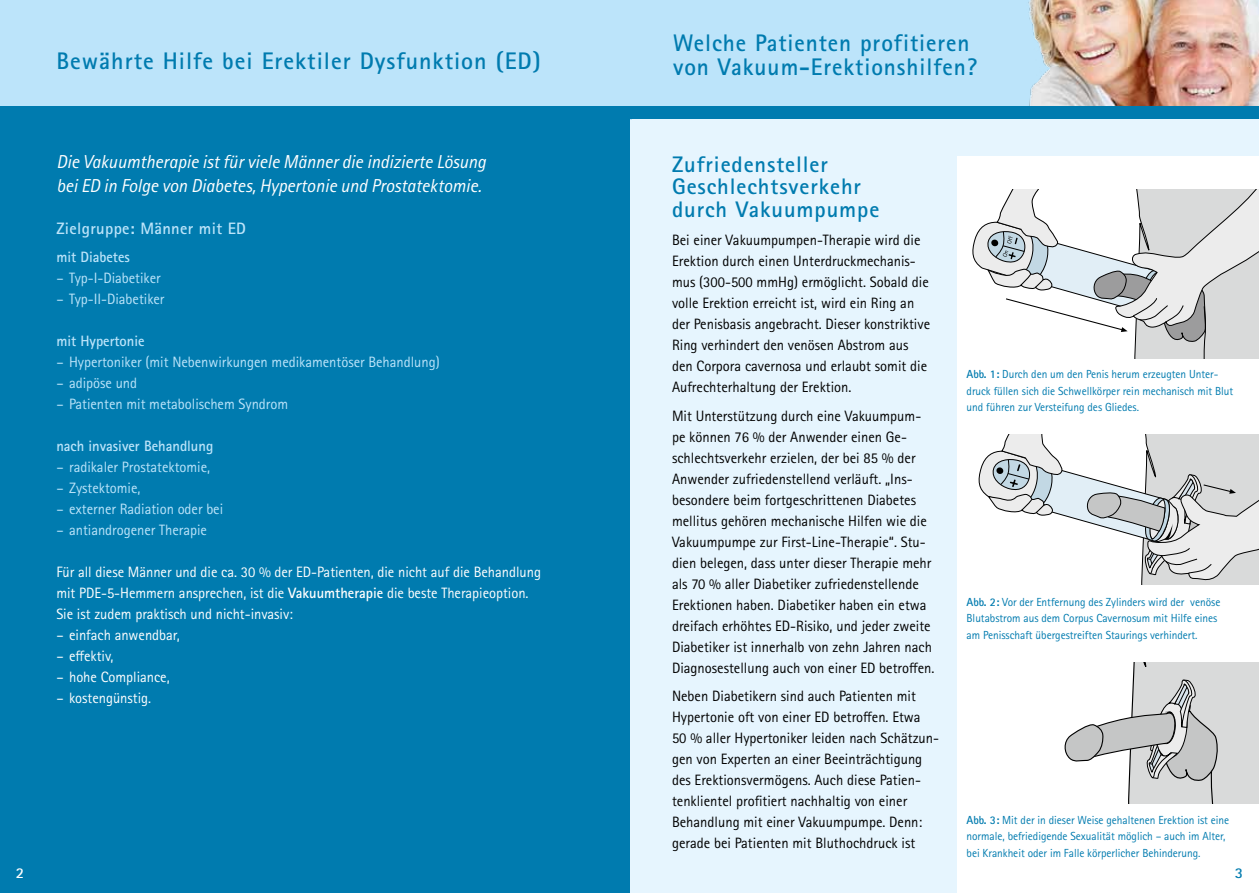
<style>
.page{position:relative;width:1259px;height:893px;background:#e6f5fe}
.page>*{position:absolute;margin:0;border:0;box-sizing:border-box;transform-origin:0 0}
.t1{font:700 24px/24px "Rotis Sans Serif Pro";letter-spacing:.04em;color:#007baf}
.t2{font:700 22.5px/22.5px "Rotis Sans Serif Pro";letter-spacing:.04em;color:#007baf}
.t3{font:italic 18.75px/24px "Rotis Sans Serif Pro";color:#fff}
.t4{font:700 16.5px "Rotis Sans Serif Pro";letter-spacing:.02em;color:#bce4fa}
.t5{font:15px/21px "Rotis Sans Serif Pro";color:#000}
.t6{font:15px/21px "Rotis Sans Serif Pro";color:#fff}
.t7{font:15px "Rotis Sans Serif Pro";color:#bce4fa}
.t8{font:700 15px "Rotis Sans Serif Pro";color:#bce4fa}
.t9{font:700 15px "Rotis Sans Serif Pro";color:#fff}
.t10{font:700 15px "Rotis Sans Serif Pro";color:#007baf}
.t11{font:11.7px/16.5px "Rotis Sans Serif Pro";letter-spacing:-.005em;color:#007baf}
.s1{font-weight:700}
</style>
<div class="page">
<div style="left:0;top:0;width:631px;height:119px;background:#bce4fa"></div>
<div style="left:0;top:113px;width:629px;height:780px;background:#007baf"></div>
<div style="left:629px;top:0;width:630px;height:106px;background:#bce4fa"></div>
<img style="left:1028px;top:0;width:231px;height:106px">
<div style="left:957px;top:156px;width:302px;height:737px;background:#fff"></div>
<div style="left:0;top:106px;width:1259px;height:13px;background:#007baf"></div>
<svg style="left:972px;top:190px;width:287px;height:168px"></svg>
<svg style="left:978px;top:434px;width:281px;height:151px"></svg>
<svg style="left:1064px;top:662px;width:195px;height:142px"></svg>
<h1 class="t1" style="left:56px;top:48px;width:486px">Bewährte Hilfe bei Erektiler Dysfunktion (ED)</h1>
<p class="t3" style="left:56px;top:150px;width:431px">Die Vakuumtherapie ist für viele Männer die indizierte Lösung bei ED in Folge von Diabetes, Hypertonie und Prostatektomie.</p>
<p class="t4" style="left:56px;top:218px;width:191px">Zielgruppe: Männer mit ED</p>
<p class="t8" style="left:56px;top:248px;width:75px">mit Diabetes</p>
<p class="t7" style="left:56px;top:269px;width:106px">– Typ-I-Diabetiker</p>
<p class="t7" style="left:56px;top:290px;width:110px">– Typ-II-Diabetiker</p>
<p class="t8" style="left:56px;top:332px;width:90px">mit Hypertonie</p>
<p class="t7" style="left:56px;top:353px;width:385px">– Hypertoniker (mit Nebenwirkungen medikamentöser Behandlung)</p>
<p class="t7" style="left:56px;top:374px;width:82px">– adipöse und</p>
<p class="t7" style="left:56px;top:395px;width:233px">– Patienten mit metabolischem Syndrom</p>
<p class="t8" style="left:56px;top:437px;width:158px">nach invasiver Behandlung</p>
<p class="t7" style="left:56px;top:458px;width:155px">– radikaler Prostatektomie,</p>
<p class="t7" style="left:56px;top:479px;width:86px">– Zystektomie,</p>
<p class="t7" style="left:56px;top:500px;width:168px">– externer Radiation oder bei</p>
<p class="t7" style="left:56px;top:521px;width:152px">– antiandrogener Therapie</p>
<p class="t6" style="left:56px;top:562px;width:486px">Für all diese Männer und die ca. 30 % der ED-Patienten, die nicht auf die Behandlung mit PDE-5-Hemmern ansprechen, ist die <span class="s1">Vakuumtherapie</span> die beste Therapieoption.<br>Sie ist zudem praktisch und nicht-invasiv:</p>
<p class="t6" style="left:56px;top:625px;width:125px">– einfach anwendbar,</p>
<p class="t6" style="left:56px;top:646px;width:58px">– effektiv,</p>
<p class="t6" style="left:56px;top:667px;width:115px">– hohe Compliance,</p>
<p class="t6" style="left:56px;top:688px;width:96px">– kostengünstig.</p>
<h1 class="t1" style="left:673px;top:30px;width:305px">Welche Patienten profitieren von Vakuum-Erektionshilfen?</h1>
<h2 class="t2" style="left:672px;top:153px;width:209px">Zufriedensteller<br>Geschlechtsverkehr durch Vakuumpumpe</h2>
<p class="t5" style="left:672px;top:230px;width:260px">Bei einer Vakuumpumpen-Therapie wird die Erektion durch einen Unterdruckmechanis&shy;mus (300-500 mmHg) ermöglicht. Sobald die volle Erektion erreicht ist, wird ein Ring an der Penisbasis angebracht. Dieser konstriktive Ring verhindert den venösen Abstrom aus den Corpora cavernosa und erlaubt somit die Aufrechterhaltung der Erektion.</p>
<p class="t5" style="left:672px;top:405px;width:264px">Mit Unterstützung durch eine Vakuumpum&shy;pe können 76 % der Anwender einen Ge&shy;schlechtsverkehr erzielen, der bei 85 % der Anwender zufriedenstellend verläuft. „Ins&shy;besondere beim fortgeschrittenen Diabetes mellitus gehören mechanische Hilfen wie die Vakuumpumpe zur First-Line-Therapie“. Stu&shy;dien belegen, dass unter dieser Therapie mehr als 70 % aller Diabetiker zufriedenstellende Erektionen haben. Diabetiker haben ein etwa dreifach erhöhtes ED-Risiko, und jeder zweite Diabetiker ist innerhalb von zehn Jahren nach Diagnosestellung auch von einer ED betroffen.</p>
<p class="t5" style="left:672px;top:686px;width:268px">Neben Diabetikern sind auch Patienten mit Hypertonie oft von einer ED betroffen. Etwa<br>50 % aller Hypertoniker leiden nach Schätzun&shy;gen von Experten an einer Beeinträchtigung des Erektionsvermögens. Auch diese Patien&shy;tenklientel profitiert nachhaltig von einer Behandlung mit einer Vakuumpumpe. Denn: gerade bei Patienten mit Bluthochdruck ist</p>
<p class="t11" style="left:966px;top:366px;width:268px"><span class="s1">Abb. 1:</span> Durch den um den Penis herum erzeugten Unter&shy;druck füllen sich die Schwellkörper rein mechanisch mit Blut und führen zur Versteifung des Gliedes.</p>
<p class="t11" style="left:966px;top:594px;width:255px"><span class="s1">Abb. 2:</span> Vor der Entfernung des Zylinders wird der venöse<br>Blutabstrom aus dem Corpus Cavernosum mit Hilfe eines am Penisschaft übergestreiften Staurings verhindert.</p>
<p class="t11" style="left:966px;top:812px;width:264px"><span class="s1">Abb. 3:</span> Mit der in dieser Weise gehaltenen Erektion ist eine normale, befriedigende Sexualität möglich – auch im Alter, bei Krankheit oder im Falle körperlicher Behinderung.</p>
<p class="t9" style="left:16px;top:864px;width:10px">2</p>
<p class="t10" style="left:1234px;top:864px;width:10px">3</p>
</div>
